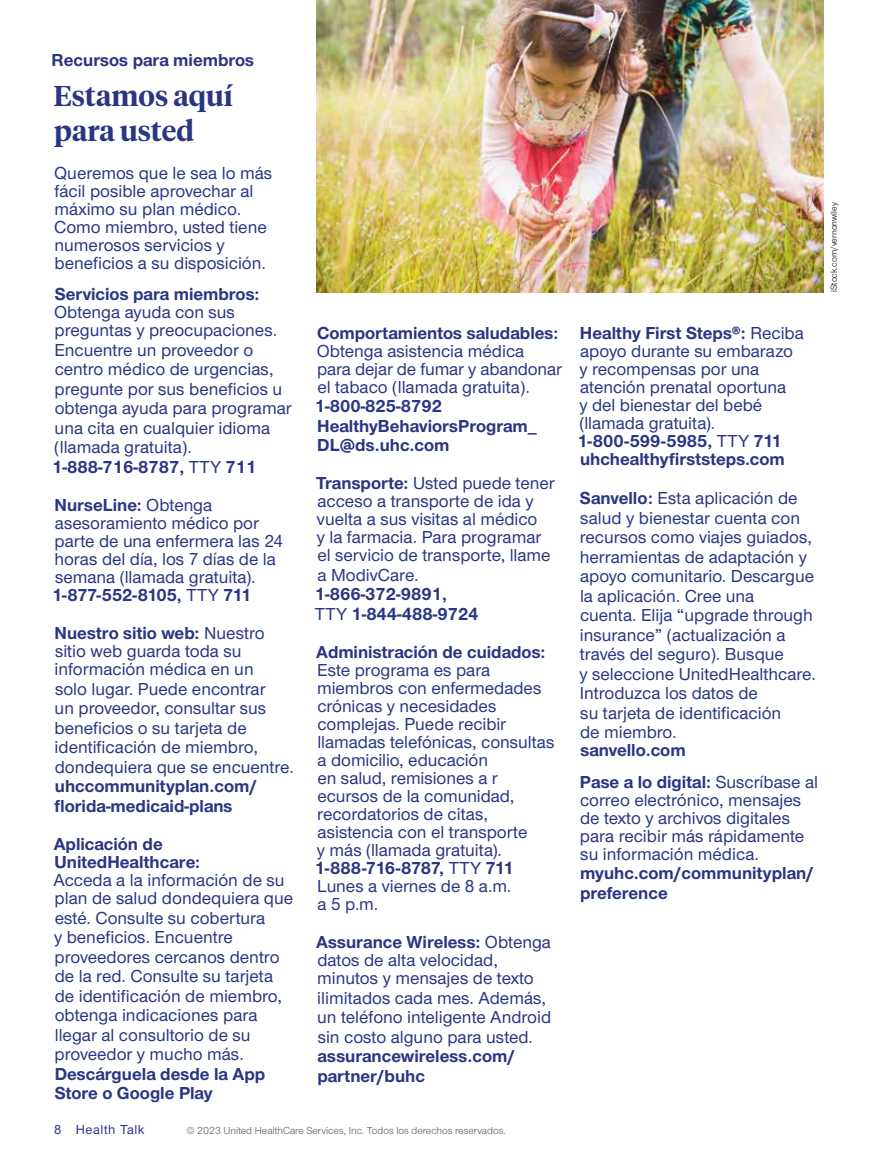
<style>
.page{position:relative;width:878px;height:1161px;background:#fff}
.page>*{position:absolute;margin:0;border:0;box-sizing:border-box;transform-origin:0 0}
.Summary_allnested_2{font:600 28.5px/34.5px "UHC Serif Headline";color:#293682}
.Summary_allnested_2-2{font:500 18px/19.2px "UHC Sans";color:#293682}
.Sans_no_indent_AMC{font:500 18px/19.4px "UHC Sans";color:#293682}
.Summary_allnested_2-3{font:700 18px/18.8px "UHC Sans";color:#293682}
.Folio_V_AMC{font:500 13.5px "UHC Sans";letter-spacing:.04em;color:#293682}
.Legal_language_AMC{font:10.5px "UHC Sans";color:#58595b}
.Legal_language_AMC-2{font:9px "UHC Sans";color:#000}
.s1{font-weight:700}
.s2{font-weight:500}
</style>
<div class="page">
<img style="left:316px;top:0;width:508px;height:292px">
<p class="Summary_allnested_2-3" style="left:52px;top:50px;width:204px">Recursos para miembros</p>
<p class="Summary_allnested_2" style="left:54px;top:77px;width:181px">Estamos aquí para usted</p>
<p class="Sans_no_indent_AMC" style="left:54px;top:163px;width:219px;line-height:18px">Queremos que le sea lo más fácil posible aprovechar al máximo su plan médico.<br>Como miembro, usted tiene numerosos servicios y beneficios a su disposición.</p>
<p class="Summary_allnested_2-2" style="left:52px;top:284px;width:241px"><span class="s1">Servicios para miembros:<br></span>Obtenga ayuda con sus preguntas y preocupaciones.<br>Encuentre un proveedor o centro médico de urgencias, pregunte por sus beneficios u obtenga ayuda para programar una cita en cualquier idioma (llamada gratuita).<br><span class="s1">1-888-716-8787,</span> TTY <span class="s1">711</span></p>
<p class="Summary_allnested_2-2" style="left:52px;top:495px;width:232px;line-height:18px"><span class="s1">NurseLine:</span> Obtenga asesoramiento médico por parte de una enfermera las 24 horas del día, los 7 días de la semana (llamada gratuita).<br><span class="s1">1-877-552-8105,</span> TTY <span class="s1">711</span></p>
<p class="Summary_allnested_2-2" style="left:55px;top:623px;width:241px"><span class="s1">Nuestro sitio web:</span> Nuestro sitio web guarda toda su información médica en un<br>solo lugar. Puede encontrar<br>un proveedor, consultar sus beneficios o su tarjeta de identificación de miembro, dondequiera que se encuentre. <span class="s1">uhccommunityplan.com/ florida-medicaid-plans</span></p>
<p class="Summary_allnested_2-2" style="left:54px;top:834px;width:241px"><span class="s1">Aplicación de<br>UnitedHealthcare:<br></span>Acceda a la información de su plan de salud dondequiera que esté. Consulte su cobertura<br>y beneficios. Encuentre proveedores cercanos dentro de la red. Consulte su tarjeta de identificación de miembro, obtenga indicaciones para llegar al consultorio de su proveedor y mucho más.<br><span class="s1">Descárguela desde la App<br>Store o Google Play</span></p>
<p class="Summary_allnested_2-3" style="left:315px;top:323px;width:248px">Comportamientos saludables:<br><span class="s2">Obtenga asistencia médica<br>para dejar de fumar y abandonar el tabaco (llamada gratuita).<br></span>1-800-825-8792<br>HealthyBehaviorsProgram_<br>DL@ds.uhc.com</p>
<p class="Summary_allnested_2-2" style="left:315px;top:473px;width:241px;line-height:18.6px"><span class="s1">Transporte:</span> Usted puede tener acceso a transporte de ida y vuelta a sus visitas al médico<br>y la farmacia. Para programar el servicio de transporte, llame a ModivCare.<br><span class="s1">1-866-372-9891,<br></span>TTY <span class="s1">1-844-488-9724</span></p>
<p class="Summary_allnested_2-2" style="left:315px;top:642px;width:241px;line-height:18px"><span class="s1">Administración de cuidados:<br></span>Este programa es para miembros con enfermedades crónicas y necesidades complejas. Puede recibir llamadas telefónicas, consultas a domicilio, educación<br>en salud, remisiones a r ecursos de la comunidad, recordatorios de citas, asistencia con el transporte<br>y más (llamada gratuita).<br><span class="s1">1-888-716-8787,</span> TTY <span class="s1">711<br></span>Lunes a viernes de 8 a.m.<br>a 5 p.m.</p>
<p class="Summary_allnested_2-2" style="left:316px;top:932px;width:236px"><span class="s1">Assurance Wireless:</span> Obtenga datos de alta velocidad, minutos y mensajes de texto ilimitados cada mes. Además, un teléfono inteligente Android sin costo alguno para usted. <span class="s1">assurancewireless.com/ partner/buhc</span></p>
<p class="Folio_V_AMC" style="left:54px;top:1120px;width:92px">8 Health Talk</p>
<p class="Legal_language_AMC" style="left:186px;top:1124px;width:321px">© 2023 United HealthCare Services, Inc. Todos los derechos reservados.</p>
<p class="Legal_language_AMC-2" style="left:827px;top:292px;width:91px;rotate:-90deg">iStock.com/vernonwiley</p>
<p class="Summary_allnested_2-2" style="left:577px;top:323px;width:228px;line-height:18px"><span class="s1">Healthy First Steps®:</span> Reciba apoyo durante su embarazo<br>y recompensas por una atención prenatal oportuna<br>y del bienestar del bebé (llamada gratuita).<br><span class="s1">1-800-599-5985,</span> TTY <span class="s1">711 uhchealthyfirststeps.com</span></p>
<p class="Sans_no_indent_AMC" style="left:579px;top:488px;width:238px"><span class="s1">Sanvello:</span> Esta aplicación de salud y bienestar cuenta con recursos como viajes guiados, herramientas de adaptación y apoyo comunitario. Descargue la aplicación. Cree una<br>cuenta. Elija “upgrade through insurance” (actualización a través del seguro). Busque<br>y seleccione UnitedHealthcare.<br>Introduzca los datos de<br>su tarjeta de identificación<br>de miembro.<br><span class="s1">sanvello.com</span></p>
<p class="Summary_allnested_2-2" style="left:580px;top:772px;width:240px;line-height:18.5px"><span class="s1">Pase a lo digital:</span> Suscríbase al correo electrónico, mensajes de texto y archivos digitales para recibir más rápidamente su información médica. <span class="s1">myuhc.com/communityplan/ preference</span></p>
</div>
